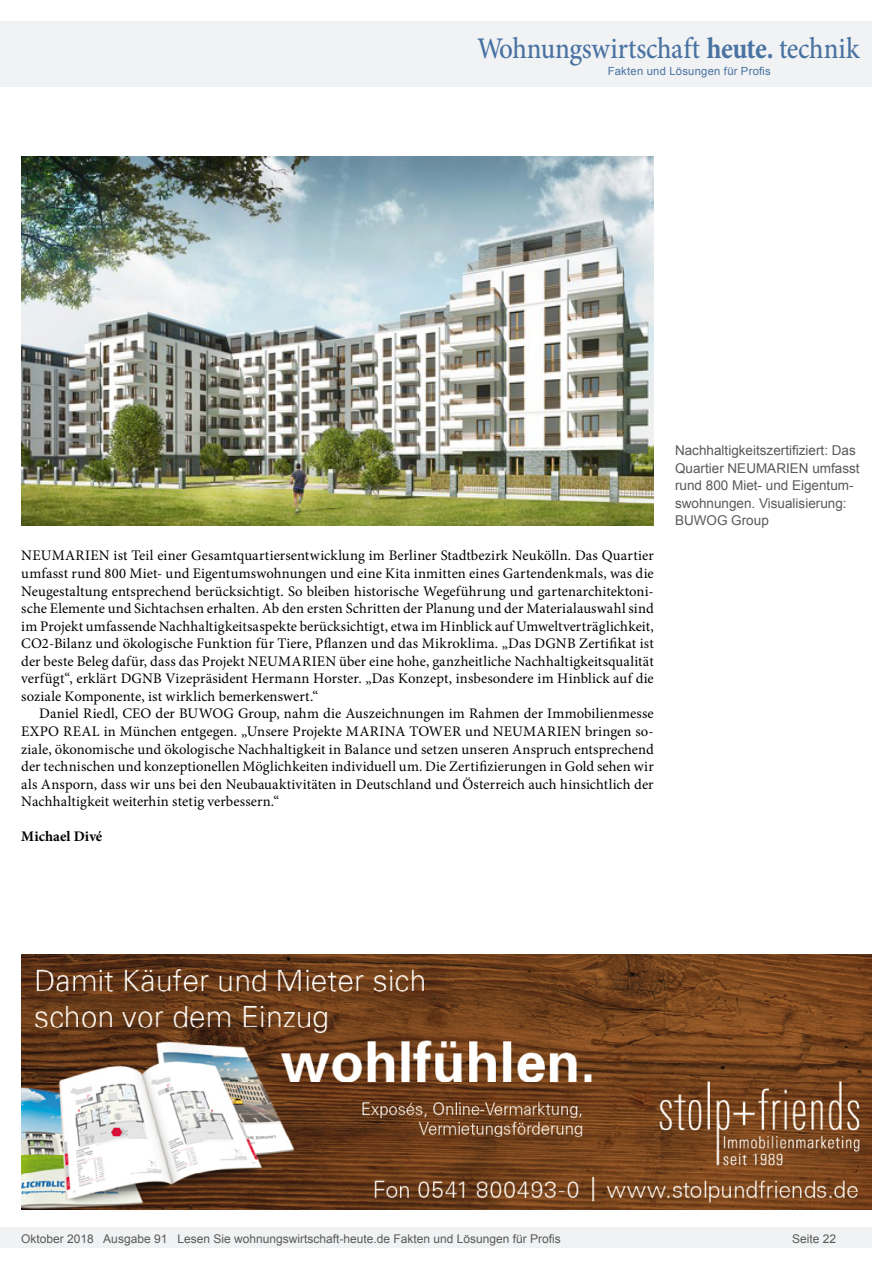
<style>
.page{position:relative;width:893px;height:1263px;background:#fff}
.page>*{position:absolute;margin:0;border:0;box-sizing:border-box;transform-origin:0 0}
.t1{font:500 30px "Minion Pro";letter-spacing:-.01em;color:#4973a3;scale:.9 1}
.Fließtext_erste_Zeil{font:14.7px/17.5px "Minion Pro";letter-spacing:.005em;color:#000;text-align:justify}
.Fliesstext{font:14.7px/17.5px "Minion Pro";letter-spacing:.005em;color:#000;text-align:justify}
.AUTOR{font:700 14.7px "Minion Pro";letter-spacing:.005em;color:#000}
.Bildunterschrift{font:13.5px/17.5px "Arial";color:#595959}
.t2{font:12px "Arial";color:#595959}
.t3{font:11.25px "Arial";letter-spacing:.025em;color:#4973a3}
.s1{font-weight:700}
</style>
<div class="page">
<div style="left:0;top:1227px;width:872px;height:20px;background:#f1f2f3"></div>
<div style="left:0;top:21px;width:872px;height:66px;background:#f1f2f3"></div>
<img style="left:21px;top:157px;width:633px;height:368px">
<img style="left:21px;top:955px;width:851px;height:255px">
<h1 class="t1" style="left:477px;top:28px;width:426px">Wohnungswirtschaft <span class="s1">heute.</span> technik</h1>
<p class="t3" style="left:608px;top:63px;width:165px">Fakten und Lösungen für Profis</p>
<p class="Fließtext_erste_Zeil" style="left:21px;top:547px;width:634px">NEUMARIEN ist Teil einer Gesamtquartiersentwicklung im Berliner Stadtbezirk Neukölln. Das Quartier umfasst rund 800 Miet- und Eigentumswohnungen und eine Kita inmitten eines Gartendenkmals, was die Neugestaltung entsprechend berücksichtigt. So bleiben historische Wegeführung und gartenarchitektoni&shy;sche Elemente und Sichtachsen erhalten. Ab den ersten Schritten der Planung und der Materialauswahl sind im Projekt umfassende Nachhaltigkeitsaspekte berücksichtigt, etwa im Hinblick auf Umweltverträglichkeit, CO2-Bilanz und ökologische Funktion für Tiere, Pflanzen und das Mikroklima. „Das DGNB Zertifikat ist der beste Beleg dafür, dass das Projekt NEUMARIEN über eine hohe, ganzheitliche Nachhaltigkeitsqualität verfügt“, erklärt DGNB Vizepräsident Hermann Horster. „Das Konzept, insbesondere im Hinblick auf die soziale Komponente, ist wirklich bemerkenswert.“</p>
<p class="Fliesstext" style="left:21px;top:705px;width:634px;text-indent:18px">Daniel Riedl, CEO der BUWOG Group, nahm die Auszeichnungen im Rahmen der Immobilienmesse EXPO REAL in München entgegen. „Unsere Projekte MARINA TOWER und NEUMARIEN bringen so&shy;ziale, ökonomische und ökologische Nachhaltigkeit in Balance und setzen unseren Anspruch entsprechend der technischen und konzeptionellen Möglichkeiten individuell um. Die Zertifizierungen in Gold sehen wir als Ansporn, dass wir uns bei den Neubauaktivitäten in Deutschland und Österreich auch hinsichtlich der Nachhaltigkeit weiterhin stetig verbessern.“</p>
<p class="AUTOR" style="left:21px;top:826px;width:83px">Michael Divé</p>
<p class="Bildunterschrift" style="left:675px;top:442px;width:186px">Nachhaltigkeitszertifiziert: Das<br>Quartier NEUMARIEN umfasst rund 800 Miet- und Eigentum&shy;swohnungen. Visualisierung:<br>BUWOG Group</p>
<p class="t2" style="left:21px;top:1230px;width:541px">Oktober 2018 Ausgabe 91 Lesen Sie wohnungswirtschaft-heute.de Fakten und Lösungen für Profis</p>
<p class="t2" style="left:792px;top:1231px;width:46px">Seite 22</p>
</div>
